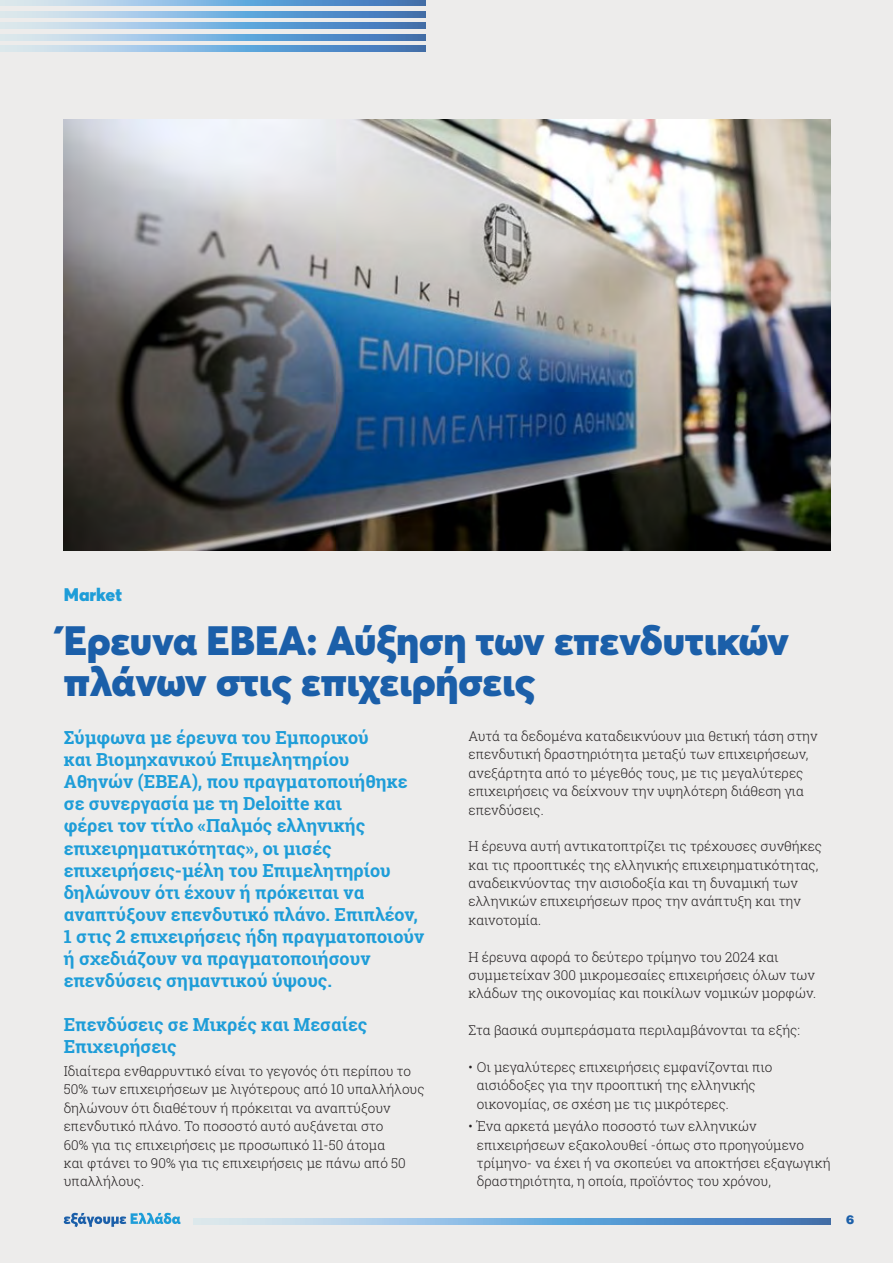
<style>
.page{position:relative;width:893px;height:1263px;background:#edeceb}
.page>*{position:absolute;margin:0;border:0;box-sizing:border-box;transform-origin:0 0}
.t1{font:900 40.5px/40.5px "Averta";color:#1b5fa9}
.t2{font:700 18px/22px "Roboto Slab";color:#1e9dd8}
.t3{font:900 18px "Averta";color:#1e9dd8}
.t4{font:300 13.5px/18.3px "Roboto Slab";color:#231f20}
.t5{font:900 12px "UB Helvetica";color:#1b5fa9}
</style>
<div class="page">
<svg style="left:0;top:0;width:426px;height:6px;background:#83b0d9"></svg>
<svg style="left:0;top:23px;width:426px;height:6px;background:#83b0d9"></svg>
<svg style="left:0;top:46px;width:426px;height:5px;background:#83b0d9"></svg>
<svg style="left:0;top:11px;width:426px;height:6px;background:#83b0d9"></svg>
<svg style="left:0;top:34px;width:426px;height:6px;background:#83b0d9"></svg>
<svg style="left:64px;top:1213px;width:117px;height:14px"></svg>
<svg style="left:194px;top:1219px;width:637px;height:5px;background:#83b0d9"></svg>
<img style="left:64px;top:119px;width:767px;height:432px">
<h2 class="t3" style="left:64px;top:583px;width:60px">Market</h2>
<h1 class="t1" style="left:64px;top:620px;width:727px">Έρευνα ΕΒΕΑ: Αύξηση των επενδυτικών πλάνων στις επιχειρήσεις</h1>
<p class="t2" style="left:64px;top:726px;width:362px">Σύμφωνα με έρευνα του Εμπορικού<br>και Βιομηχανικού Επιμελητηρίου<br>Αθηνών (ΕΒΕΑ), που πραγματοποιήθηκε σε συνεργασία με τη Deloitte και<br>φέρει τον τίτλο «Παλμός ελληνικής επιχειρηματικότητας», οι μισές επιχειρήσεις-μέλη του Επιμελητηρίου δηλώνουν ότι έχουν ή πρόκειται να αναπτύξουν επενδυτικό πλάνο. Επιπλέον, 1 στις 2 επιχειρήσεις ήδη πραγματοποιούν ή σχεδιάζουν να πραγματοποιήσουν επενδύσεις σημαντικού ύψους.</p>
<h2 class="t2" style="left:64px;top:1013px;width:305px">Επενδύσεις σε Μικρές και Μεσαίες<br>Επιχειρήσεις</h2>
<p class="t4" style="left:64px;top:1061px;width:362px">Ιδιαίτερα ενθαρρυντικό είναι το γεγονός ότι περίπου το 50% των επιχειρήσεων με λιγότερους από 10 υπαλλήλους δηλώνουν ότι διαθέτουν ή πρόκειται να αναπτύξουν επενδυτικό πλάνο. Το ποσοστό αυτό αυξάνεται στο<br>60% για τις επιχειρήσεις με προσωπικό 11-50 άτομα<br>και φτάνει το 90% για τις επιχειρήσεις με πάνω από 50 υπαλλήλους.</p>
<p class="t4" style="left:468px;top:727px;width:351px">Αυτά τα δεδομένα καταδεικνύουν μια θετική τάση στην επενδυτική δραστηριότητα μεταξύ των επιχειρήσεων, ανεξάρτητα από το μέγεθός τους, με τις μεγαλύτερες επιχειρήσεις να δείχνουν την υψηλότερη διάθεση για επενδύσεις.</p>
<p class="t4" style="left:468px;top:837px;width:355px">Η έρευνα αυτή αντικατοπτρίζει τις τρέχουσες συνθήκες και τις προοπτικές της ελληνικής επιχειρηματικότητας, αναδεικνύοντας την αισιοδοξία και τη δυναμική των ελληνικών επιχειρήσεων προς την ανάπτυξη και την καινοτομία.</p>
<p class="t4" style="left:468px;top:947px;width:349px">Η έρευνα αφορά το δεύτερο τρίμηνο του 2024 και συμμετείχαν 300 μικρομεσαίες επιχειρήσεις όλων των κλάδων της οικονομίας και ποικίλων νομικών μορφών.</p>
<p class="t4" style="left:468px;top:1021px;width:333px">Στα βασικά συμπεράσματα περιλαμβάνονται τα εξής:</p>
<p class="t4" style="left:477px;top:1057px;width:297px;text-indent:-9px">• Οι μεγαλύτερες επιχειρήσεις εμφανίζονται πιο αισιόδοξες για την προοπτική της ελληνικής οικονομίας, σε σχέση με τις μικρότερες.</p>
<p class="t4" style="left:477px;top:1117px;width:355px;text-indent:-9px">• Ένα αρκετά μεγάλο ποσοστό των ελληνικών επιχειρήσεων εξακολουθεί -όπως στο προηγούμενο τρίμηνο- να έχει ή να σκοπεύει να αποκτήσει εξαγωγική δραστηριότητα, η οποία, προϊόντος του χρόνου,</p>
<p class="t5" style="left:846px;top:1212px;width:10px">6</p>
</div>
